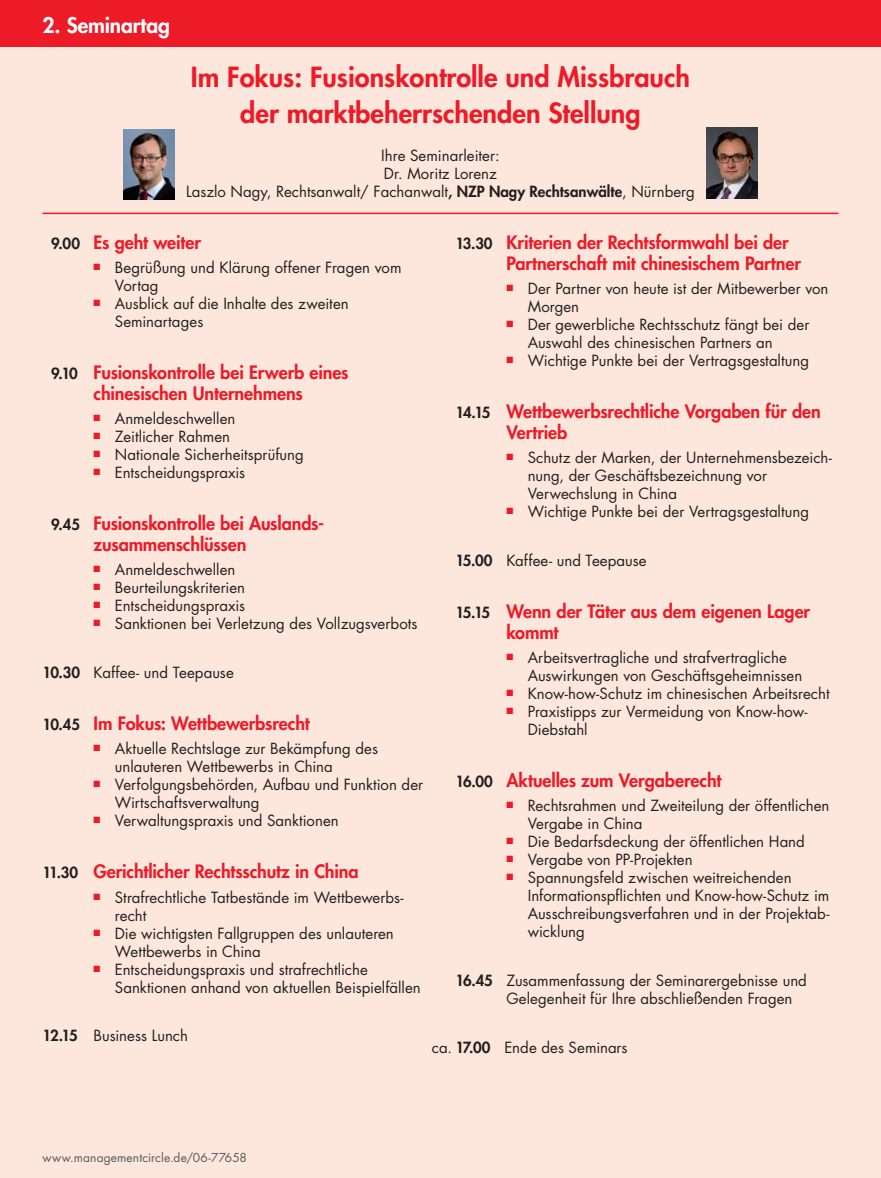
<style>
.page{position:relative;width:881px;height:1178px;background:#fff}
.page>*{position:absolute;margin:0;border:0;box-sizing:border-box;transform-origin:0 0}
.t1{font:800 27px/36px "Futura Std";color:#ed1b28;text-align:center}
.t2{font:800 21px "Futura Std";letter-spacing:-.005em;color:#fff}
.t3{font:800 18px/21px "Futura Std";letter-spacing:-.005em;color:#ed1b28}
.t4{font:15px/18px "Futura Std";color:#221f1f}
.t5{font:12px "Futura Std";letter-spacing:.01em;color:#57585a}
.s1{font-weight:800}
.s2{font-size:15px;color:#221f1f}
</style>
<div class="page">
<div style="left:0;top:0;width:880px;height:1178px;background:#fde7dd"></div>
<div style="left:0;top:0;width:880px;height:47px;background:#ed1b28"></div>
<hr style="left:43px;top:213px;width:795px;height:1px;background:#ed1b28">
<img style="left:706px;top:128px;width:51px;height:70px">
<img style="left:123px;top:129px;width:51px;height:70px">
<h2 class="t2" style="left:43px;top:12px;width:129px">2. Seminartag</h2>
<h1 class="t1" style="left:191px;top:59px;width:500px">Im Fokus: Fusionskontrolle und Missbrauch der marktbeherrschenden Stellung</h1>
<p class="t4" style="left:186px;top:147px;width:510px;text-align:center">Ihre Seminarleiter:<br>Dr. Moritz Lorenz<br>Laszlo Nagy, Rechtsanwalt/ Fachanwalt<span class="s1">, NZP Nagy Rechtsanwälte</span>, Nürnberg</p>
<p class="t3" style="left:51px;top:232px;width:151px"><span class="s2">9.00</span> Es geht weiter</p>
<p class="t4" style="left:115px;top:259px;width:288px;text-indent:-21px"><sup>■</sup> Begrüßung und Klärung offener Fragen vom<br>Vortag</p>
<p class="t4" style="left:115px;top:295px;width:235px;text-indent:-21px"><sup>■</sup> Ausblick auf die Inhalte des zweiten<br>Seminartages</p>
<p class="t3" style="left:51px;top:362px;width:299px;text-align:center"><span class="s2">9.10</span> Fusionskontrolle bei Erwerb eines chinesischen Unternehmens</p>
<p class="t4" style="left:94px;top:410px;width:143px"><sup>■</sup> Anmeldeschwellen</p>
<p class="t4" style="left:94px;top:428px;width:138px"><sup>■</sup> Zeitlicher Rahmen</p>
<p class="t4" style="left:94px;top:446px;width:212px"><sup>■</sup> Nationale Sicherheitsprüfung</p>
<p class="t4" style="left:94px;top:464px;width:153px"><sup>■</sup> Entscheidungspraxis</p>
<p class="t3" style="left:94px;top:513px;width:232px;text-indent:-42px"><span class="s2">9.45</span> Fusionskontrolle bei Auslands&shy;zusammenschlüssen</p>
<p class="t4" style="left:94px;top:561px;width:143px"><sup>■</sup> Anmeldeschwellen</p>
<p class="t4" style="left:94px;top:579px;width:153px"><sup>■</sup> Beurteilungskriterien</p>
<p class="t4" style="left:94px;top:597px;width:153px"><sup>■</sup> Entscheidungspraxis</p>
<p class="t4" style="left:94px;top:615px;width:325px"><sup>■</sup> Sanktionen bei Verletzung des Vollzugsverbots</p>
<p class="t4" style="left:43px;top:664px;width:193px"><span class="s1">10.30</span> Kaffee- und Teepause</p>
<p class="t3" style="left:43px;top:713px;width:268px"><span class="s2">10.45</span> Im Fokus: Wettbewerbsrecht</p>
<p class="t4" style="left:115px;top:740px;width:264px;text-indent:-21px"><sup>■</sup> Aktuelle Rechtslage zur Bekämpfung des unlauteren Wettbewerbs in China</p>
<p class="t4" style="left:115px;top:776px;width:310px;text-indent:-21px"><sup>■</sup> Verfolgungsbehörden, Aufbau und Funktion der<br>Wirtschaftsverwaltung</p>
<p class="t4" style="left:94px;top:812px;width:246px"><sup>■</sup> Verwaltungspraxis und Sanktionen</p>
<p class="t3" style="left:43px;top:861px;width:317px"><span class="s2">11.30</span> Gerichtlicher Rechtsschutz in China</p>
<p class="t4" style="left:115px;top:888px;width:290px;text-indent:-21px"><sup>■</sup> Strafrechtliche Tatbestände im Wettbewerbs&shy;recht</p>
<p class="t4" style="left:115px;top:924px;width:280px;text-indent:-21px"><sup>■</sup> Die wichtigsten Fallgruppen des unlauteren<br>Wettbewerbs in China</p>
<p class="t4" style="left:115px;top:960px;width:307px;text-indent:-21px"><sup>■</sup> Entscheidungspraxis und strafrechtliche<br>Sanktionen anhand von aktuellen Beispielfällen</p>
<p class="t4" style="left:43px;top:1027px;width:147px"><span class="s1">12.15</span> Business Lunch</p>
<p class="t3" style="left:506px;top:232px;width:296px;text-indent:-51px"><span class="s2">13.30</span> Kriterien der Rechtsformwahl bei der<br>Partnerschaft mit chinesischem Partner</p>
<p class="t4" style="left:527px;top:280px;width:302px;text-indent:-21px"><sup>■</sup> Der Partner von heute ist der Mitbewerber von<br>Morgen</p>
<p class="t4" style="left:527px;top:316px;width:283px;text-indent:-21px"><sup>■</sup> Der gewerbliche Rechtsschutz fängt bei der<br>Auswahl des chinesischen Partners an</p>
<p class="t4" style="left:506px;top:352px;width:304px"><sup>■</sup> Wichtige Punkte bei der Vertragsgestaltung</p>
<p class="t3" style="left:506px;top:401px;width:316px;text-indent:-51px"><span class="s2">14.15</span> Wettbewerbsrechtliche Vorgaben für den<br>Vertrieb</p>
<p class="t4" style="left:527px;top:449px;width:306px;text-indent:-21px"><sup>■</sup> Schutz der Marken, der Unternehmensbezeich&shy;nung, der Geschäftsbezeichnung vor<br>Verwechslung in China</p>
<p class="t4" style="left:506px;top:503px;width:304px"><sup>■</sup> Wichtige Punkte bei der Vertragsgestaltung</p>
<p class="t4" style="left:455px;top:552px;width:193px"><span class="s1">15.00</span> Kaffee- und Teepause</p>
<p class="t3" style="left:506px;top:601px;width:305px;text-indent:-51px"><span class="s2">15.15</span> Wenn der Täter aus dem eigenen Lager kommt</p>
<p class="t4" style="left:527px;top:649px;width:276px;text-indent:-21px"><sup>■</sup> Arbeitsvertragliche und strafvertragliche<br>Auswirkungen von Geschäftsgeheimnissen</p>
<p class="t4" style="left:506px;top:685px;width:324px"><sup>■</sup> Know-how-Schutz im chinesischen Arbeitsrecht</p>
<p class="t4" style="left:527px;top:703px;width:281px;text-indent:-21px"><sup>■</sup> Praxistipps zur Vermeidung von Know-how-<br>Diebstahl</p>
<p class="t3" style="left:455px;top:770px;width:267px"><span class="s2">16.00</span> Aktuelles zum Vergaberecht</p>
<p class="t4" style="left:527px;top:797px;width:303px;text-indent:-21px"><sup>■</sup> Rechtsrahmen und Zweiteilung der öffentlichen<br>Vergabe in China</p>
<p class="t4" style="left:506px;top:833px;width:300px"><sup>■</sup> Die Bedarfsdeckung der öffentlichen Hand</p>
<p class="t4" style="left:506px;top:851px;width:188px"><sup>■</sup> Vergabe von PP-Projekten</p>
<p class="t4" style="left:527px;top:869px;width:303px;text-indent:-21px"><sup>■</sup> Spannungsfeld zwischen weitreichenden Informationspflichten und Know-how-Schutz im Ausschreibungsverfahren und in der Projektab&shy;wicklung</p>
<p class="t4" style="left:506px;top:972px;width:302px;text-indent:-51px"><span class="s1">16.45</span> Zusammenfassung der Seminarergebnisse und<br>Gelegenheit für Ihre abschließenden Fragen</p>
<p class="t4" style="left:432px;top:1039px;width:197px">ca. <span class="s1">17.00</span> Ende des Seminars</p>
<p class="t5" style="left:43px;top:1151px;width:206px">www.managementcircle.de/06-77658</p>
</div>
